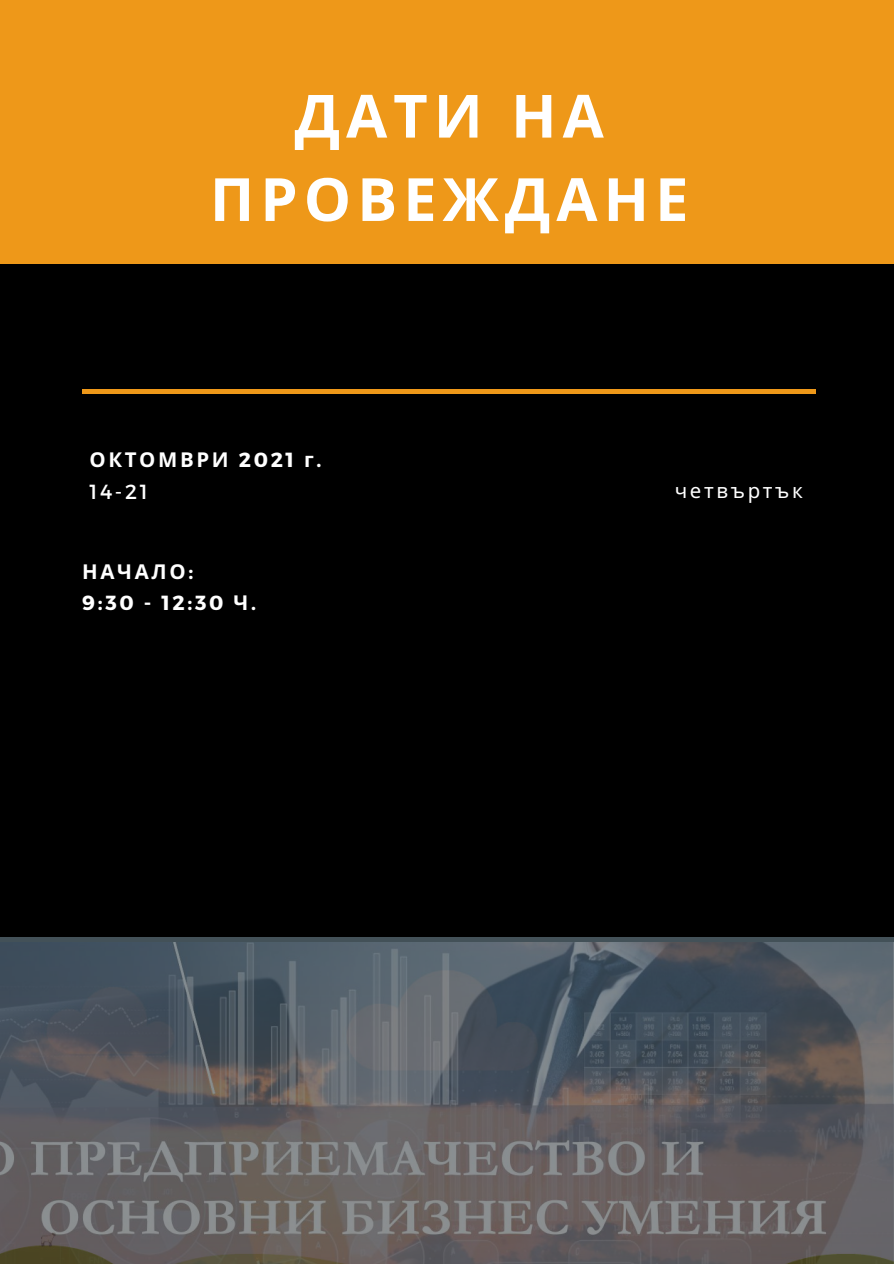
<style>
.page{position:relative;width:894px;height:1264px;background:#fff}
.page>*{position:absolute;margin:0;border:0;box-sizing:border-box;transform-origin:0 0}
.t1{font:700 59.55px/83.2px "Noto Sans";letter-spacing:.1em;color:#fff;text-align:center}
.t2{font:700 20.4px "Noto Sans";letter-spacing:.13em;color:#fff}
.t3{font:700 20.4px "Montserrat";color:#fff}
.t4{font:20.4px "Noto Sans";letter-spacing:.13em;color:#fff}
.t5{font:20.4px "Montserrat";color:#fff}
.s1{font-family:"Montserrat"}
.s2{font-family:"Noto Sans"}
</style>
<div class="page">
<div style="left:0;top:0;width:893px;height:1263px;background:#000"></div>
<div style="left:0;top:0;width:893px;height:263px;background:#ee9819"></div>
<hr style="left:82px;top:389px;width:733px;height:4px;background:#ee9819">
<img style="left:0;top:942px;width:893px;height:321px">
<p class="t1" style="left:210px;top:73px;width:480px">ДАТИ НА<br>ПРОВЕЖДАНЕ</p>
<p class="t2" style="left:89px;top:445px;width:233px">ОКТОМВРИ <span class="s1">2021</span> г<span class="s1">.</span></p>
<p class="t5" style="left:89px;top:478px;width:60px">14-21</p>
<p class="t4" style="left:674px;top:476px;width:130px">четвъртък</p>
<p class="t2" style="left:82px;top:556px;width:112px">НАЧАЛО<span class="s1">:</span></p>
<p class="t3" style="left:82px;top:589px;width:175px">9:30 - 12:30 <span class="s2">Ч</span>.</p>
</div>
